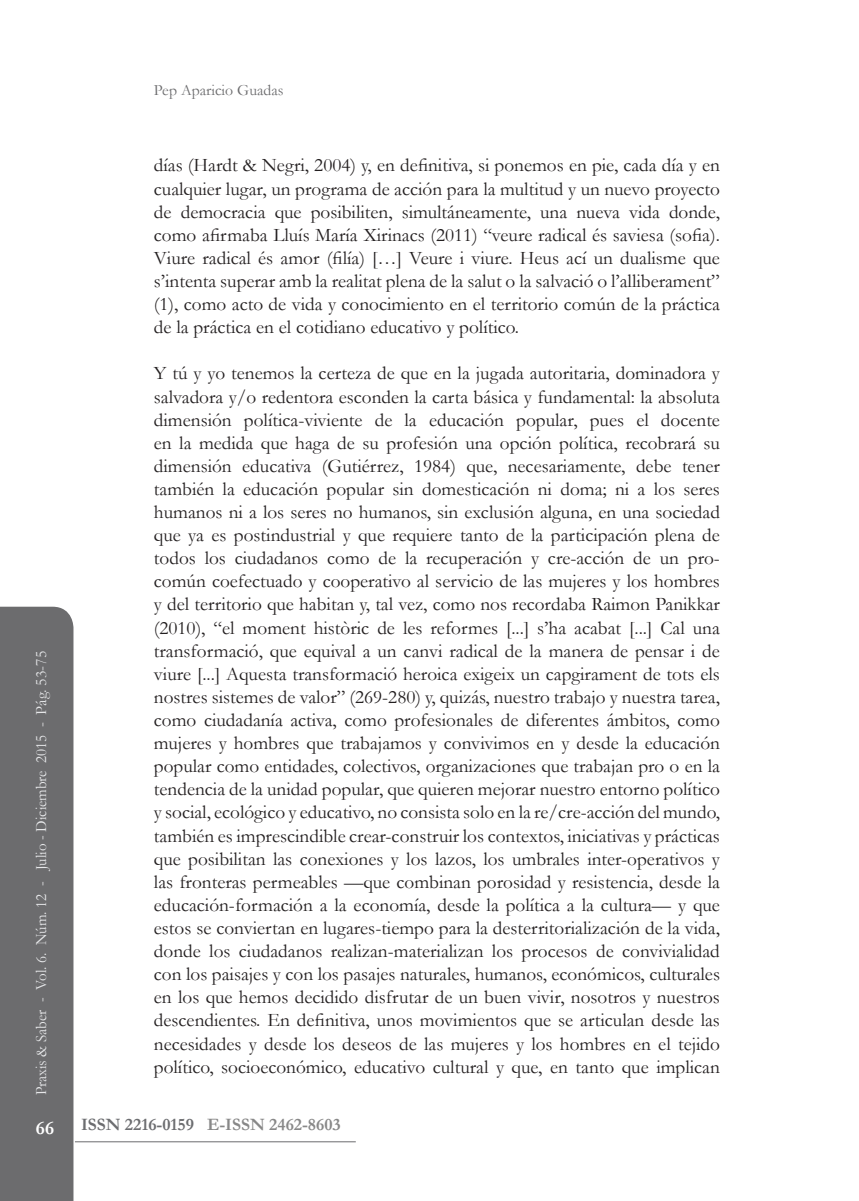
<style>
.page{position:relative;width:859px;height:1201px;background:#fff}
.page>*{position:absolute;margin:0;border:0;box-sizing:border-box;transform-origin:0 0}
.t1{font:19.25px/23.1px "Garamond";color:#231f20;text-align:justify}
.t2{font:700 19.25px "Garamond";color:#fff}
.t3{font:700 17.5px "Garamond";color:#888}
.t4{font:15.75px "Garamond";color:#e6e7e9;scale:.95 1}
.t5{font:15.75px "Garamond";color:#6c6c6e}
.s1{color:#6c6d70}
</style>
<div class="page">
<div style="left:0;top:606px;width:73px;height:594px;background:#6c6c6e"></div>
<hr style="left:75px;top:1141px;width:280px;height:1px;background:#6c6c6e">
<p class="t4" style="left:30px;top:1095px;width:469px;rotate:-90deg">Praxis &amp; Saber - Vol. 6. Núm. 12 - Julio - Diciembre 2015 - Pág. 53-75</p>
<p class="t5" style="left:154px;top:80px;width:131px">Pep Aparicio Guadas</p>
<p class="t1" style="left:154px;top:153px;width:567px">días (Hardt &amp; Negri, 2004) y, en definitiva, si ponemos en pie, cada día y en cualquier lugar, un programa de acción para la multitud y un nuevo proyecto de democracia que posibiliten, simultáneamente, una nueva vida donde, como afirmaba Lluís María Xirinacs (2011) “veure radical és saviesa (sofia).<br>Viure radical és amor (filía) […] Veure i viure. Heus ací un dualisme que s’intenta superar amb la realitat plena de la salut o la salvació o l’alliberament” (1), como acto de vida y conocimiento en el territorio común de la práctica de la práctica en el cotidiano educativo y político.</p>
<p class="t1" style="left:154px;top:361px;width:567px">Y tú y yo tenemos la certeza de que en la jugada autoritaria, dominadora y salvadora y/o redentora esconden la carta básica y fundamental: la absoluta dimensión política-viviente de la educación popular, pues el docente en la medida que haga de su profesión una opción política, recobrará su dimensión educativa (Gutiérrez, 1984) que, necesariamente, debe tener también la educación popular sin domesticación ni doma; ni a los seres humanos ni a los seres no humanos, sin exclusión alguna, en una sociedad que ya es postindustrial y que requiere tanto de la participación plena de todos los ciudadanos como de la recuperación y cre-acción de un pro&shy;común coefectuado y cooperativo al servicio de las mujeres y los hombres y del territorio que habitan y, tal vez, como nos recordaba Raimon Panikkar (2010), “el moment històric de les reformes [...] s’ha acabat [...] Cal una transformació, que equival a un canvi radical de la manera de pensar i de viure [...] Aquesta transformació heroica exigeix un capgirament de tots els nostres sistemes de valor” (269-280) y, quizás, nuestro trabajo y nuestra tarea, como ciudadanía activa, como profesionales de diferentes ámbitos, como mujeres y hombres que trabajamos y convivimos en y desde la educación popular como entidades, colectivos, organizaciones que trabajan pro o en la tendencia de la unidad popular, que quieren mejorar nuestro entorno político y social, ecológico y educativo, no consista solo en la re/cre-acción del mundo, también es imprescindible crear-construir los contextos, iniciativas y prácticas que posibilitan las conexiones y los lazos, los umbrales inter-operativos y las fronteras permeables —que combinan porosidad y resistencia, desde la educación-formación a la economía, desde la política a la cultura— y que estos se conviertan en lugares-tiempo para la desterritorialización de la vida, donde los ciudadanos realizan-materializan los procesos de convivialidad con los paisajes y con los pasajes naturales, humanos, económicos, culturales en los que hemos decidido disfrutar de un buen vivir, nosotros y nuestros descendientes. En definitiva, unos movimientos que se articulan desde las necesidades y desde los deseos de las mujeres y los hombres en el tejido político, socioeconómico, educativo cultural y que, en tanto que implican</p>
<p class="t2" style="left:36px;top:1114px;width:20px">66</p>
<p class="t3" style="left:81px;top:1112px;width:261px"><span class="s1">ISSN 2216-0159</span> E-ISSN 2462-8603</p>
</div>
